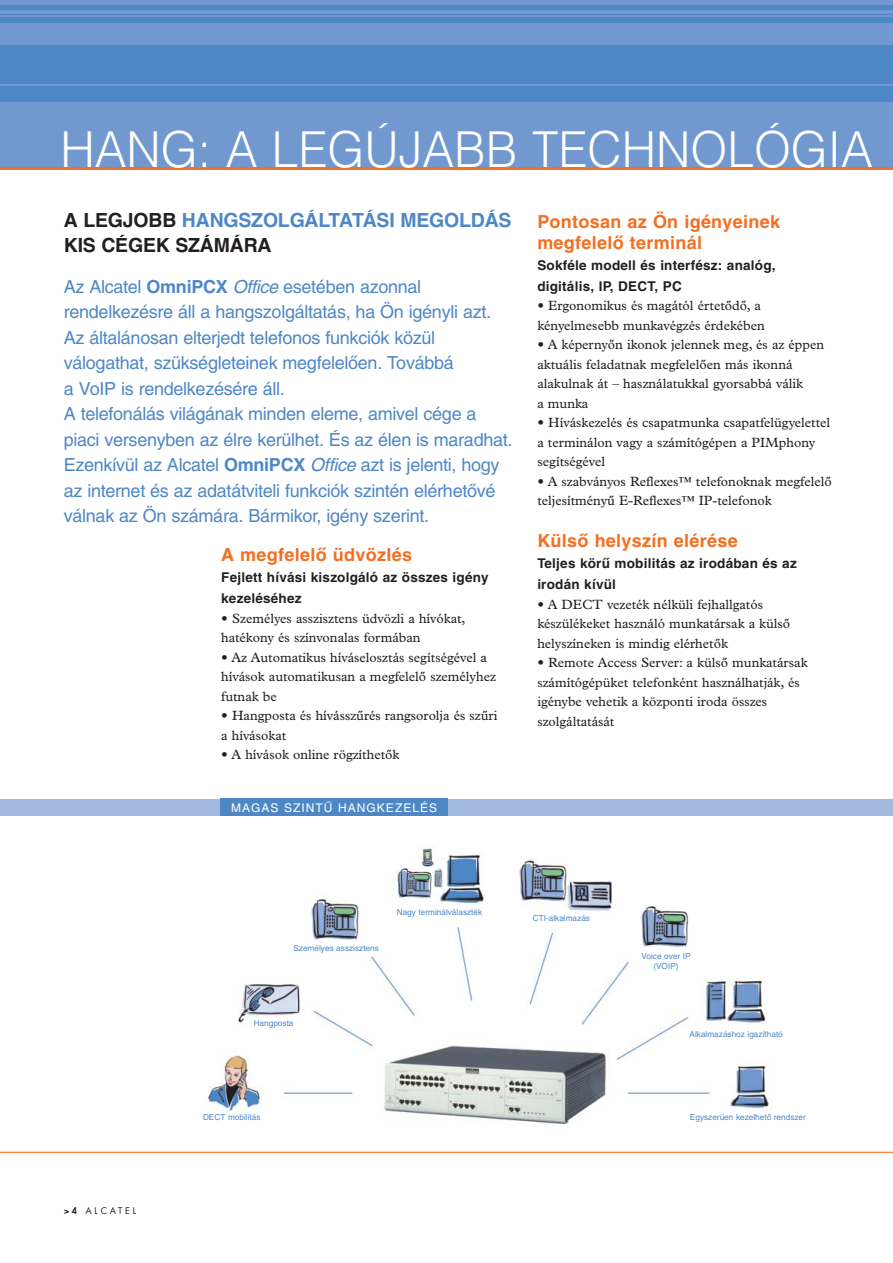
<style>
.page{position:relative;width:893px;height:1263px;background:#fff}
.page>*{position:absolute;margin:0;border:0;box-sizing:border-box;transform-origin:0 0}
.t1{font:300 49.5px "Helvetica CE";color:#fff;scale:.96 1}
.t2{font:700 19.5px/25.5px "Helvetica CE";letter-spacing:-.01em;color:#4e87c6}
.t3{font:18px/25.5px "Helvetica CE";letter-spacing:-.015em;color:#4e87c6}
.t4{font:700 18px/21px "Helvetica CE";letter-spacing:.015em;color:#f36f21}
.t5{font:13.5px/19.5px "Plantin CE";color:#231f20}
.t6{font:700 13.5px/21px "Helvetica CE";letter-spacing:.015em;color:#231f20}
.t7{font:12px "Helvetica CE";letter-spacing:.085em;color:#fff}
.t8{font:9px "Futura";letter-spacing:.31em;color:#231f20}
.t9{font:8.25px/9.9px "Helvetica CE";color:#4e87c6;text-align:center}
.s1{color:#231f20}
.s2{font-weight:700}
.s3{font-style:italic}
.s4{font-family:"Century"}
.s5{font-weight:800}
</style>
<div class="page">
<img style="left:208px;top:845px;width:564px;height:279px">
<div style="left:0;top:0;width:892px;height:168px;background:#4e87c6"></div>
<hr style="left:0;top:0;width:892px;height:4px;background:#7199d0">
<hr style="left:0;top:10px;width:892px;height:3px;background:#7199d0">
<hr style="left:0;top:15px;width:892px;height:2px;background:#7199d0">
<div style="left:0;top:24px;width:892px;height:21px;background:#7199d0"></div>
<hr style="left:0;top:84px;width:892px;height:1px;background:#7199d0">
<div style="left:0;top:102px;width:892px;height:66px;background:#7199d0"></div>
<div style="left:0;top:799px;width:892px;height:17px;background:#a2b9e0"></div>
<hr style="left:0;top:1152px;width:892px;height:1px;background:#f36f21">
<div style="left:220px;top:799px;width:227px;height:17px;background:#4e87c6"></div>
<hr style="left:0;top:167px;width:892px;height:3px;background:#f36f21">
<div style="left:190px;top:1111px;width:84px;height:13px;background:#fff"></div>
<div style="left:282px;top:942px;width:108px;height:14px;background:#fff"></div>
<div style="left:388px;top:906px;width:103px;height:13px;background:#fff"></div>
<div style="left:518px;top:912px;width:87px;height:13px;background:#fff"></div>
<div style="left:634px;top:950px;width:63px;height:23px;background:#fff"></div>
<div style="left:687px;top:1111px;width:121px;height:14px;background:#fff"></div>
<div style="left:680px;top:1029px;width:112px;height:13px;background:#fff"></div>
<h1 class="t1" style="left:61px;top:132px;width:847px">HANG: A LEGÚJABB TECHNOLÓGIA</h1>
<h2 class="t2" style="left:64px;top:209px;width:449px"><span class="s1">A LEGJOBB</span> HANGSZOLGÁLTATÁSI MEGOLDÁS<br><span class="s1">KIS CÉGEK SZÁMÁRA</span></h2>
<p class="t3" style="left:64px;top:276px;width:450px">Az Alcatel <span class="s2">OmniPCX</span> <span class="s3">Office</span> esetében azonnal rendelkezésre áll a hangszolgáltatás, ha Ön igényli azt.<br>Az általánosan elterjedt telefonos funkciók közül válogathat, szükségleteinek megfelelŒen. Továbbá<br>a VoIP is rendelkezésére áll.<br>A telefonálás világának minden eleme, amivel cége a piaci versenyben az élre kerülhet. És az élen is maradhat.<br>Ezenkívül az Alcatel <span class="s2">OmniPCX</span> <span class="s3">Office</span> azt is jelenti, hogy az internet és az adatátviteli funkciók szintén elérhetŒvé válnak az Ön számára. Bármikor, igény szerint.</p>
<h3 class="t4" style="left:221px;top:546px;width:192px">A megfelelŒ üdvözlés</h3>
<p class="t6" style="left:221px;top:568px;width:269px">Fejlett hívási kiszolgáló az összes igény kezeléséhez</p>
<p class="t5" style="left:221px;top:610px;width:246px"><span class="s4">•</span> Személyes asszisztens üdvözli a hívókat, hatékony és színvonalas formában</p>
<p class="t5" style="left:221px;top:649px;width:276px"><span class="s4">•</span> Az Automatikus híváselosztás segítségével a hívások automatikusan a megfelelő személyhez futnak be</p>
<p class="t5" style="left:221px;top:707px;width:278px"><span class="s4">•</span> Hangposta és hívásszűrés rangsorolja és szűri a hívásokat</p>
<p class="t5" style="left:221px;top:746px;width:180px"><span class="s4">•</span> A hívások online rögzíthetők</p>
<p class="t7" style="left:231px;top:803px;width:207px">MAGAS SZINTÙ HANGKEZELÉS</p>
<h3 class="t4" style="left:537px;top:213px;width:244px">Pontosan az Ön igényeinek megfelelŒ terminál</h3>
<p class="t6" style="left:537px;top:256px;width:240px">Sokféle modell és interfész: analóg, digitális, IP, DECT, PC</p>
<p class="t5" style="left:537px;top:297px;width:229px"><span class="s4">•</span> Ergonomikus és magától értetődő, a kényelmesebb munkavégzés érdekében</p>
<p class="t5" style="left:537px;top:336px;width:288px"><span class="s4">•</span> A képernyőn ikonok jelennek meg, és az éppen aktuális feladatnak megfelelően más ikonná alakulnak át – használatukkal gyorsabbá válik<br>a munka</p>
<p class="t5" style="left:537px;top:414px;width:294px"><span class="s4">•</span> Híváskezelés és csapatmunka csapatfelügyelettel a terminálon vagy a számítógépen a PIMphony segítségével</p>
<p class="t5" style="left:537px;top:473px;width:296px"><span class="s4">•</span> A szabványos Reflexes™ telefonoknak megfelelő teljesítményű E-Reflexes™ IP-telefonok</p>
<h3 class="t4" style="left:537px;top:533px;width:202px">KülsŒ helyszín elérése</h3>
<p class="t6" style="left:537px;top:555px;width:261px">Teljes körı mobilitás az irodában és az irodán kívül</p>
<p class="t5" style="left:537px;top:596px;width:254px"><span class="s4">•</span> A DECT vezeték nélküli fejhallgatós készülékeket használó munkatársak a külső helyszíneken is mindig elérhetők</p>
<p class="t5" style="left:537px;top:654px;width:272px"><span class="s4">•</span> Remote Access Server: a külső munkatársak számítógépüket telefonként használhatják, és igénybe vehetik a központi iroda összes szolgáltatását</p>
<p class="t8" style="left:64px;top:1206px;width:74px"><span class="s5">&gt;4</span> ALCATEL</p>
<p class="t9" style="left:293px;top:944px;width:87px">Személyes asszisztens</p>
<p class="t9" style="left:397px;top:908px;width:87px">Nagy terminálválaszték</p>
<p class="t9" style="left:254px;top:1019px;width:41px">Hangposta</p>
<p class="t9" style="left:203px;top:1113px;width:59px">DECT mobilitás</p>
<p class="t9" style="left:532px;top:914px;width:59px">CTI-alkalmazás</p>
<p class="t9" style="left:641px;top:952px;width:51px">Voice over IP (VOIP)</p>
<p class="t9" style="left:689px;top:1030px;width:95px">Alkalmazáshoz igazítható</p>
<p class="t9" style="left:690px;top:1113px;width:117px">Egyszerıen kezelhetŒ rendszer</p>
</div>
